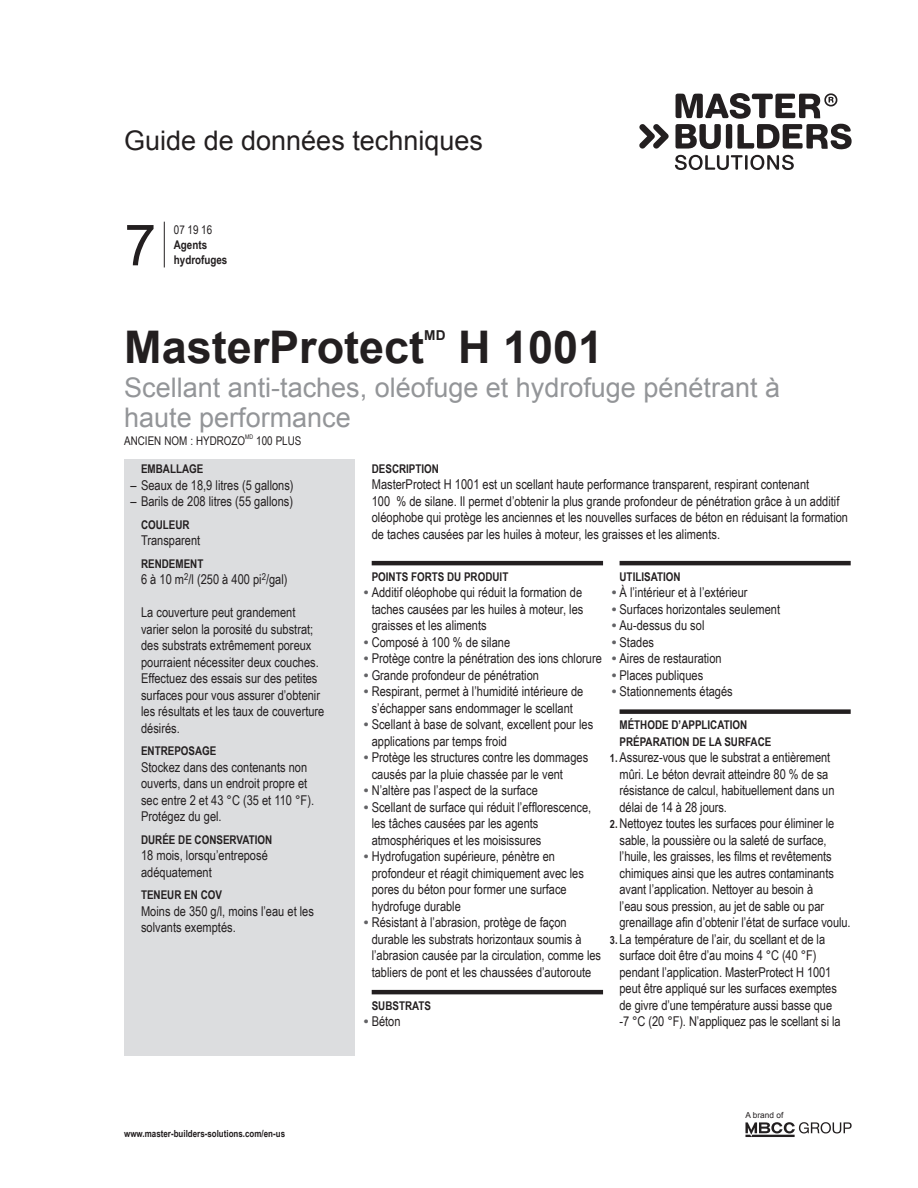
<style>
.page{position:relative;width:918px;height:1188px;background:#fff}
.page>*{position:absolute;margin:0;border:0;box-sizing:border-box;transform-origin:0 0}
.t1{font:57px "Arial";color:#231f20}
.Product_Name{font:700 45px "Arial";color:#231f20}
.Product_Name_Subhead{font:27px/30px "Arial";color:#939598}
.t2{font:27px "Arial";color:#231f20}
.Product_Name-2{font:700 13.65px "Arial";color:#231f20}
.Bullets_Body{font:13.5px/16.5px "Arial Narrow";color:#231f20}
.Numbered_List{font:13.5px/16.5px "Arial Narrow";letter-spacing:-.005em;color:#231f20}
.Side_Block_Body_Copy{font:13.5px/16.5px "Arial Narrow";color:#231f20}
.Body_Copy__indent{font:13.5px/16.5px "Arial Narrow";color:#231f20}
.Side_Block_Numbered{font:13.5px "Arial Narrow";color:#231f20}
.Side_Block_Header{font:700 12px "Arial Narrow";color:#231f20}
.Headers_with_Rule{font:700 12px "Arial Narrow";color:#231f20}
.Headers_no_Rule{font:700 12px "Arial Narrow";color:#231f20}
.Test_Data_Body_Copy{font:12px "Arial Narrow";color:#231f20}
.CSI_DIV__Main{font:12px/15px "Arial Narrow";color:#231f20}
.CSI_DIV__Main-2{font:700 12px "Arial Narrow";color:#231f20}
.t3{font:700 9.75px "Arial Narrow";color:#231f20}
.t4{font:8.25px "Arial";color:#231f20}
.Test_Data_Body_Copy-2{font:6.3px "Arial Narrow";color:#231f20}
.s1{font-weight:700}
.s2{font-family:"Arial";font-weight:700;color:#636366}
.s3{font-weight:700;font-size:11.25px}
</style>
<div class="page">
<svg style="left:745px;top:1122px;width:107px;height:15px"></svg>
<svg style="left:675px;top:155px;width:119px;height:15px"></svg>
<svg style="left:639px;top:124px;width:30px;height:25px"></svg>
<svg style="left:676px;top:93px;width:176px;height:56px"></svg>
<hr style="left:164px;top:222px;width:1px;height:45px;background:#231f20">
<div style="left:125px;top:459px;width:230px;height:597px;background:#dcdddf"></div>
<hr style="left:372px;top:561px;width:231px;height:4px;background:#231f20">
<hr style="left:372px;top:990px;width:231px;height:4px;background:#231f20">
<hr style="left:620px;top:561px;width:231px;height:4px;background:#231f20">
<div style="left:620px;top:709px;width:231px;height:5px;background:#231f20"></div>
<h3 class="t2" style="left:124px;top:122px;width:360px">Guide de données techniques</h3>
<p class="t1" style="left:124px;top:208px;width:33px">7</p>
<p class="CSI_DIV__Main" style="left:174px;top:222px;width:40px">07 19 16<br><span class="s1">Agents</span></p>
<p class="CSI_DIV__Main-2" style="left:174px;top:251px;width:55px">hydrofuges</p>
<p class="Product_Name" style="left:124px;top:317px;width:302px">MasterProtect</p>
<p class="Product_Name-2" style="left:424px;top:326px;width:23px">MD</p>
<p class="Product_Name" style="left:458px;top:317px;width:147px">H 1001</p>
<p class="Product_Name_Subhead" style="left:124px;top:373px;width:657px">Scellant anti-taches, oléofuge et hydrofuge pénétrant à haute performance</p>
<p class="Test_Data_Body_Copy" style="left:124px;top:432px;width:123px">ANCIEN NOM : HYDROZO</p>
<p class="Test_Data_Body_Copy-2" style="left:245px;top:432px;width:10px">MD</p>
<p class="Test_Data_Body_Copy" style="left:256px;top:432px;width:47px">100 PLUS</p>
<p class="Side_Block_Header" style="left:141px;top:460px;width:64px">EMBALLAGE</p>
<p class="Side_Block_Numbered" style="left:130px;top:475px;width:165px">– Seaux de 18,9 litres (5 gallons)</p>
<p class="Side_Block_Numbered" style="left:130px;top:491px;width:164px">– Barils de 208 litres (55 gallons)</p>
<p class="Side_Block_Header" style="left:141px;top:515px;width:50px">COULEUR</p>
<p class="Side_Block_Body_Copy" style="left:141px;top:532px;width:61px">Transparent</p>
<p class="Side_Block_Header" style="left:141px;top:554px;width:64px">RENDEMENT</p>
<p class="Side_Block_Body_Copy" style="left:141px;top:571px;width:148px">6 à 10 m<sup>2</sup>/l (250 à 400 pi<sup>2</sup>/gal)</p>
<p class="Side_Block_Body_Copy" style="left:141px;top:604px;width:185px">La couverture peut grandement varier selon la porosité du substrat; des substrats extrêmement poreux pourraient nécessiter deux couches.<br>Effectuez des essais sur des petites surfaces pour vous assurer d’obtenir les résultats et les taux de couverture désirés.</p>
<p class="Side_Block_Header" style="left:141px;top:742px;width:77px">ENTREPOSAGE</p>
<p class="Side_Block_Body_Copy" style="left:141px;top:758px;width:175px">Stockez dans des contenants non ouverts, dans un endroit propre et sec entre 2 et 43 °C (35 et 110 °F).<br>Protégez du gel.</p>
<p class="Side_Block_Header" style="left:141px;top:830px;width:133px">DURÉE DE CONSERVATION</p>
<p class="Side_Block_Body_Copy" style="left:141px;top:847px;width:128px">18 mois, lorsqu’entreposé adéquatement</p>
<p class="Side_Block_Header" style="left:141px;top:886px;width:82px">TENEUR EN COV</p>
<p class="Side_Block_Body_Copy" style="left:141px;top:902px;width:174px">Moins de 350 g/l, moins l’eau et les solvants exemptés.</p>
<p class="Headers_no_Rule" style="left:372px;top:459px;width:69px">DESCRIPTION</p>
<p class="Body_Copy__indent" style="left:372px;top:476px;width:478px">MasterProtect H 1001 est un scellant haute performance transparent, respirant contenant<br>100 % de silane. Il permet d’obtenir la plus grande profondeur de pénétration grâce à un additif oléophobe qui protège les anciennes et les nouvelles surfaces de béton en réduisant la formation de taches causées par les huiles à moteur, les graisses et les aliments.</p>
<p class="Headers_with_Rule" style="left:372px;top:567px;width:138px">POINTS FORTS DU PRODUIT</p>
<p class="Bullets_Body" style="left:372px;top:584px;width:213px;text-align:justify;text-indent:-8px"><span class="s2">•</span> Additif oléophobe qui réduit la formation de taches causées par les huiles à moteur, les graisses et les aliments</p>
<p class="Bullets_Body" style="left:364px;top:633px;width:148px"><span class="s2">•</span> Composé à 100 % de silane</p>
<p class="Bullets_Body" style="left:364px;top:650px;width:239px"><span class="s2">•</span> Protège contre la pénétration des ions chlorure</p>
<p class="Bullets_Body" style="left:364px;top:666px;width:177px"><span class="s2">•</span> Grande profondeur de pénétration</p>
<p class="Bullets_Body" style="left:364px;top:683px;width:221px;text-align:center"><span class="s2">•</span> Respirant, permet à l’humidité intérieure de s’échapper sans endommager le scellant</p>
<p class="Bullets_Body" style="left:372px;top:716px;width:223px;text-indent:-8px"><span class="s2">•</span> Scellant à base de solvant, excellent pour les applications par temps froid</p>
<p class="Bullets_Body" style="left:372px;top:749px;width:218px;text-indent:-8px"><span class="s2">•</span> Protège les structures contre les dommages causés par la pluie chassée par le vent</p>
<p class="Bullets_Body" style="left:364px;top:782px;width:175px"><span class="s2">•</span> N’altère pas l’aspect de la surface</p>
<p class="Bullets_Body" style="left:372px;top:798px;width:221px;text-indent:-8px"><span class="s2">•</span> Scellant de surface qui réduit l’efflorescence, les tâches causées par les agents atmosphériques et les moisissures</p>
<p class="Bullets_Body" style="left:372px;top:848px;width:214px;text-indent:-8px"><span class="s2">•</span> Hydrofugation supérieure, pénètre en profondeur et réagit chimiquement avec les pores du béton pour former une surface hydrofuge durable</p>
<p class="Bullets_Body" style="left:372px;top:914px;width:231px;text-indent:-8px"><span class="s2">•</span> Résistant à l’abrasion, protège de façon durable les substrats horizontaux soumis à l’abrasion causée par la circulation, comme les tabliers de pont et les chaussées d’autoroute</p>
<p class="Headers_with_Rule" style="left:372px;top:996px;width:61px">SUBSTRATS</p>
<p class="Bullets_Body" style="left:364px;top:1013px;width:38px"><span class="s2">•</span> Béton</p>
<p class="Headers_with_Rule" style="left:620px;top:567px;width:63px">UTILISATION</p>
<p class="Bullets_Body" style="left:612px;top:584px;width:137px"><span class="s2">•</span> À l’intérieur et à l’extérieur</p>
<p class="Bullets_Body" style="left:612px;top:600px;width:170px"><span class="s2">•</span> Surfaces horizontales seulement</p>
<p class="Bullets_Body" style="left:612px;top:617px;width:94px"><span class="s2">•</span> Au-dessus du sol</p>
<p class="Bullets_Body" style="left:612px;top:633px;width:44px"><span class="s2">•</span> Stades</p>
<p class="Bullets_Body" style="left:612px;top:650px;width:111px"><span class="s2">•</span> Aires de restauration</p>
<p class="Bullets_Body" style="left:612px;top:666px;width:93px"><span class="s2">•</span> Places publiques</p>
<p class="Bullets_Body" style="left:612px;top:683px;width:122px"><span class="s2">•</span> Stationnements étagés</p>
<p class="Headers_with_Rule" style="left:620px;top:716px;width:129px">MÉTHODE D’APPLICATION</p>
<p class="Headers_no_Rule" style="left:620px;top:732px;width:153px">PRÉPARATION DE LA SURFACE</p>
<p class="Numbered_List" style="left:620px;top:749px;width:216px;text-indent:-10px"><span class="s3">1.</span> Assurez-vous que le substrat a entièrement mûri. Le béton devrait atteindre 80 % de sa résistance de calcul, habituellement dans un délai de 14 à 28 jours.</p>
<p class="Numbered_List" style="left:620px;top:815px;width:233px;text-indent:-10px"><span class="s3">2.</span> Nettoyez toutes les surfaces pour éliminer le sable, la poussière ou la saleté de surface, l’huile, les graisses, les films et revêtements chimiques ainsi que les autres contaminants avant l’application. Nettoyer au besoin à<br>l’eau sous pression, au jet de sable ou par grenaillage afin d’obtenir l’état de surface voulu.</p>
<p class="Numbered_List" style="left:620px;top:930px;width:223px;text-indent:-10px"><span class="s3">3.</span> La température de l’air, du scellant et de la surface doit être d’au moins 4 °C (40 °F) pendant l’application. MasterProtect H 1001 peut être appliqué sur les surfaces exemptes de givre d’une température aussi basse que -7 °C (20 °F). N’appliquez pas le scellant si la</p>
<p class="t3" style="left:124px;top:1126px;width:162px">www.master-builders-solutions.com/en-us</p>
<p class="t4" style="left:745px;top:1110px;width:39px">A brand of</p>
</div>
